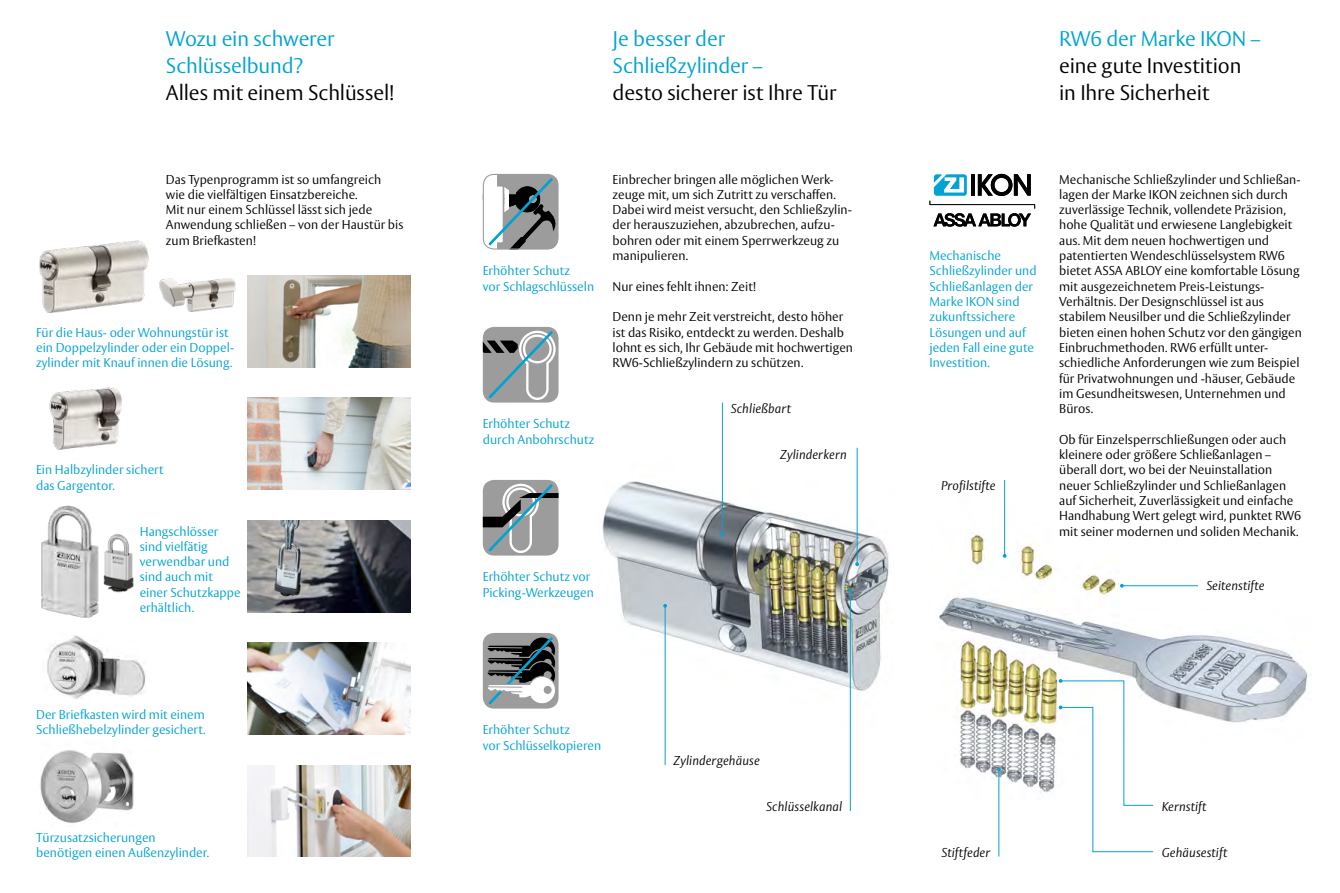
<style>
.page{position:relative;width:1340px;height:893px;background:#fff}
.page>*{position:absolute;margin:0;border:0;box-sizing:border-box;transform-origin:0 0}
._01_Headline_DL{font:300 21px/27px "ASSA Vesta";letter-spacing:-.005em;color:#00a3d1}
._01_Headline_DL-2{font:300 21px/27px "ASSA Vesta";letter-spacing:-.005em;color:#000}
._03_body_DL{font:300 12.75px/15.3px "ASSA Vesta";color:#000}
._07_marginal_DL{font:300 12.75px/15.3px "ASSA Vesta";color:#00a3d1}
.Kastentext{font:italic 300 12.75px "ASSA Vesta";letter-spacing:.01em;color:#000}
.s1{color:#000}
.s2{color:#00a3d1}
</style>
<div class="page">
<svg style="left:929px;top:174px;width:106px;height:53px"></svg>
<img style="left:602px;top:402px;width:287px;height:409px">
<img style="left:939px;top:479px;width:373px;height:366px">
<hr style="left:856px;top:448px;width:1px;height:116px;background:#00a3d1">
<svg style="left:855px;top:562px;width:4px;height:4px"></svg>
<hr style="left:1004px;top:480px;width:1px;height:76px;background:#00a3d1">
<svg style="left:1002px;top:554px;width:4px;height:4px"></svg>
<hr style="left:1121px;top:585px;width:76px;height:1px;background:#00a3d1">
<svg style="left:1119px;top:584px;width:4px;height:4px"></svg>
<hr style="left:722px;top:403px;width:1px;height:132px;background:#00a3d1">
<svg style="left:720px;top:533px;width:4px;height:4px"></svg>
<svg style="left:1058px;top:679px;width:96px;height:174px"></svg>
<hr style="left:998px;top:769px;width:1px;height:87px;background:#00a3d1">
<hr style="left:664px;top:606px;width:1px;height:159px;background:#00a3d1">
<svg style="left:663px;top:604px;width:4px;height:4px"></svg>
<hr style="left:849px;top:591px;width:1px;height:220px;background:#00a3d1">
<svg style="left:848px;top:589px;width:4px;height:4px"></svg>
<div style="left:483px;top:633px;width:75px;height:76px;background:#9c9c9d;border-radius:11px"></div>
<svg style="left:486px;top:635px;width:71px;height:72px"></svg>
<div style="left:483px;top:480px;width:75px;height:76px;background:#9c9c9d;border-radius:11px"></div>
<svg style="left:483px;top:482px;width:75px;height:72px"></svg>
<svg style="left:482px;top:173px;width:77px;height:77px"></svg>
<div style="left:483px;top:327px;width:75px;height:76px;background:#9c9c9d;border-radius:11px"></div>
<svg style="left:483px;top:329px;width:74px;height:72px"></svg>
<img style="left:40px;top:750px;width:94px;height:73px">
<img style="left:47px;top:635px;width:99px;height:64px">
<img style="left:159px;top:278px;width:77px;height:34px">
<img style="left:39px;top:240px;width:110px;height:73px">
<img style="left:49px;top:387px;width:73px;height:63px">
<img style="left:41px;top:505px;width:58px;height:113px">
<img style="left:103px;top:534px;width:31px;height:59px">
<img style="left:247px;top:643px;width:163px;height:91px">
<img style="left:247px;top:520px;width:163px;height:92px">
<img style="left:247px;top:398px;width:163px;height:92px">
<img style="left:247px;top:765px;width:163px;height:92px">
<img style="left:247px;top:275px;width:163px;height:93px">
<p class="_01_Headline_DL" style="left:166px;top:26px;width:230px">Wozu ein schwerer<br>Schlüsselbund?<br><span class="s1">Alles mit einem Schlüssel!</span></p>
<p class="_01_Headline_DL" style="left:612px;top:26px;width:225px">Je besser der<br>Schließzylinder –<br><span class="s1">desto sicherer ist Ihre Tür</span></p>
<p class="_03_body_DL" style="left:166px;top:172px;width:239px">Das Typenprogramm ist so umfangreich wie die vielfältigen Einsatzbereiche.<br>Mit nur einem Schlüssel lässt sich jede Anwendung schließen – von der Haustür bis zum Briefkasten!</p>
<p class="_03_body_DL" style="left:612px;top:172px;width:241px">Einbrecher bringen alle möglichen Werk&shy;zeuge mit, um sich Zutritt zu verschaffen.<br>Dabei wird meist versucht, den Schließzylin&shy;der herauszuziehen, abzubrechen, aufzu&shy;bohren oder mit einem Sperrwerkzeug zu manipulieren.</p>
<p class="_03_body_DL" style="left:612px;top:279px;width:145px">Nur eines fehlt ihnen: Zeit!</p>
<p class="_03_body_DL" style="left:612px;top:310px;width:242px">Denn je mehr Zeit verstreicht, desto höher ist das Risiko, entdeckt zu werden. Deshalb lohnt es sich, Ihr Gebäude mit hochwertigen RW6-Schließzylindern zu schützen.</p>
<p class="_07_marginal_DL" style="left:483px;top:264px;width:113px">Erhöhter Schutz<br>vor Schlagschlüsseln</p>
<p class="_07_marginal_DL" style="left:36px;top:325px;width:199px">Für die Haus- oder Wohnungstür ist ein Doppelzylinder oder ein Doppel&shy;zylinder mit Knauf innen die Lösung.</p>
<p class="_07_marginal_DL" style="left:36px;top:463px;width:129px">Ein Halbzylinder sichert das Gargentor.</p>
<p class="_07_marginal_DL" style="left:140px;top:524px;width:102px">Hangschlösser sind vielfätig verwendbar und sind auch mit einer Schutzkappe erhältlich.</p>
<p class="_07_marginal_DL" style="left:36px;top:708px;width:171px">Der Briefkasten wird mit einem<br>Schließhebelzylinder gesichert.</p>
<p class="_07_marginal_DL" style="left:36px;top:830px;width:174px">Türzusatzsicherungen benötigen einen Außenzylinder.</p>
<p class="_07_marginal_DL" style="left:483px;top:417px;width:113px">Erhöhter Schutz durch Anbohrschutz</p>
<p class="_07_marginal_DL" style="left:483px;top:570px;width:113px">Erhöhter Schutz vor<br>Picking-Werkzeugen</p>
<p class="_07_marginal_DL" style="left:483px;top:723px;width:120px">Erhöhter Schutz<br>vor Schlüsselkopieren</p>
<p class="Kastentext" style="left:731px;top:401px;width:62px">Schließbart</p>
<p class="Kastentext" style="left:780px;top:447px;width:68px">Zylinderkern</p>
<p class="Kastentext" style="left:673px;top:753px;width:88px">Zylindergehäuse</p>
<p class="Kastentext" style="left:766px;top:799px;width:77px">Schlüsselkanal</p>
<p class="_01_Headline_DL-2" style="left:1059px;top:26px;width:203px"><span class="s2">RW6 der Marke IKON – </span>eine gute Investition in Ihre Sicherheit</p>
<p class="_07_marginal_DL" style="left:929px;top:249px;width:109px">Mechanische<br>Schließzylinder und<br>Schließanlagen der<br>Marke IKON sind zukunftssichere<br>Lösungen und auf jeden Fall eine gute<br>Investition.</p>
<p class="Kastentext" style="left:941px;top:478px;width:56px">Profilstifte</p>
<p class="_03_body_DL" style="left:1059px;top:172px;width:244px">Mechanische Schließzylinder und Schließan&shy;lagen der Marke IKON zeichnen sich durch zuverlässige Technik, vollendete Präzision, hohe Qualität und erwiesene Langlebigkeit aus. Mit dem neuen hochwertigen und patentierten Wendeschlüsselsystem RW6 bietet ASSA ABLOY eine komfortable Lösung mit ausgezeichnetem Preis-Leistungs-Verhältnis. Der Designschlüssel ist aus stabilem Neusilber und die Schließzylinder bieten einen hohen Schutz vor den gängigen Einbruchmethoden. RW6 erfüllt unter&shy;schiedliche Anforderungen wie zum Beispiel für Privatwohnungen und -häuser, Gebäude im Gesundheitswesen, Unternehmen und Büros.</p>
<p class="_03_body_DL" style="left:1059px;top:432px;width:244px">Ob für Einzelsperrschließungen oder auch kleinere oder größere Schließanlagen – überall dort, wo bei der Neuinstallation neuer Schließzylinder und Schließanlagen auf Sicherheit, Zuverlässigkeit und einfache Handhabung Wert gelegt wird, punktet RW6 mit seiner modernen und soliden Mechanik.</p>
<p class="Kastentext" style="left:1206px;top:578px;width:60px">Seitenstifte</p>
<p class="Kastentext" style="left:1161px;top:799px;width:46px">Kernstift</p>
<p class="Kastentext" style="left:941px;top:844px;width:50px">Stiftfeder</p>
<p class="Kastentext" style="left:1161px;top:844px;width:67px">Gehäusestift</p>
</div>
